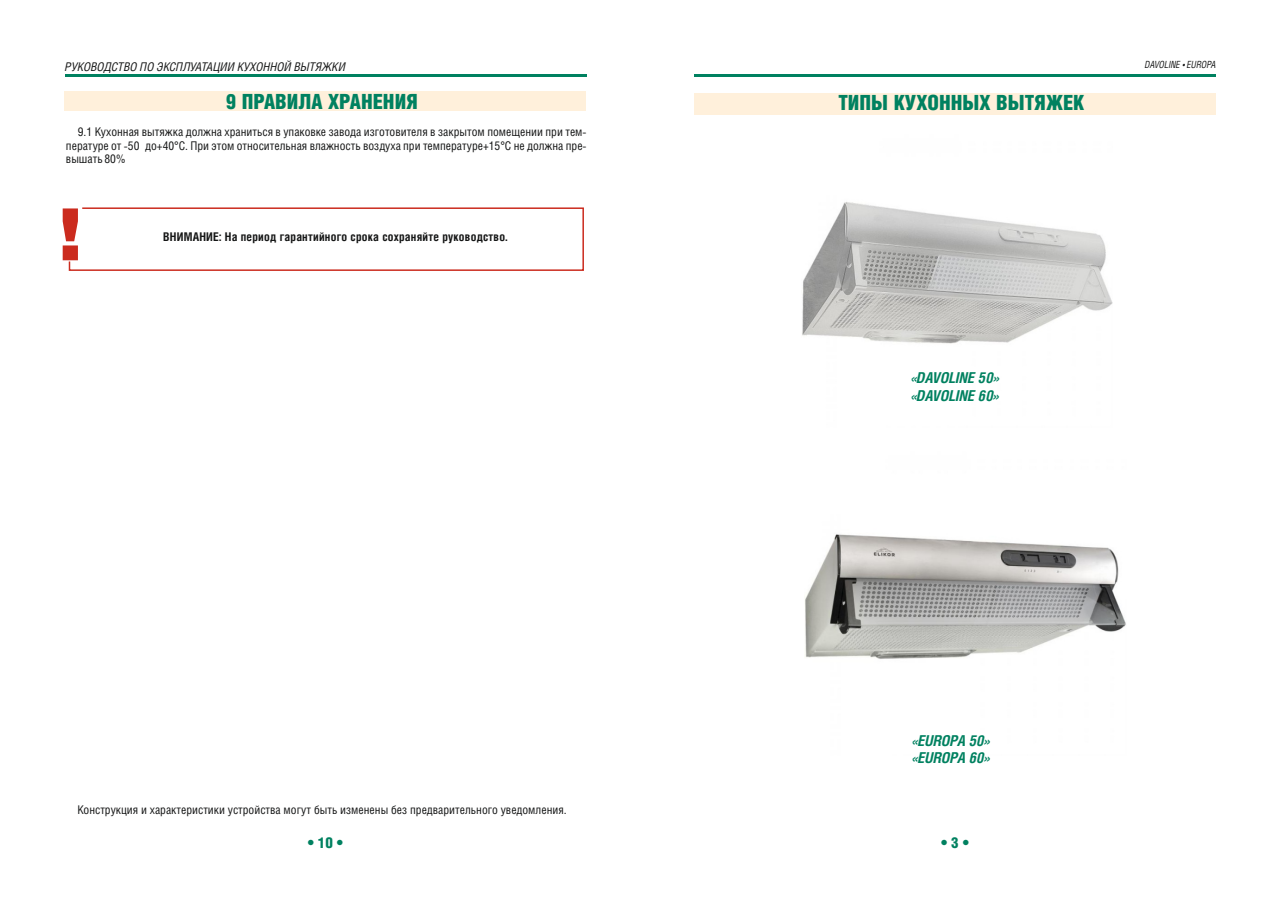
<style>
.page{position:relative;width:1280px;height:910px;background:#fff}
.page>*{position:absolute;margin:0;border:0;box-sizing:border-box;transform-origin:0 0}
.t1{font:72px "Helios Black C";color:#cb2b1e}
.t2{font:21px "Helios Cond Black C";color:#008160}
.t3{font:italic 700 15px/17.1px "Helios Cond C";color:#008160}
.t4{font:15px "Helios Cond Black C";color:#008160}
.t5{font:12px/14px "Helios Cond C";color:#151616;text-align:justify}
.t6{font:700 12px "Helios Cond C";letter-spacing:.02em;color:#151616}
.t7{font:italic 12px "Helios Cond C";color:#151616}
.t8{font:italic 9.9px "Helios Cond C";color:#151616;scale:.9 1}
</style>
<div class="page">
<hr style="left:65px;top:74px;width:521px;height:3px;background:#008160">
<hr style="left:694px;top:74px;width:522px;height:3px;background:#008160">
<div style="left:64px;top:92px;width:521px;height:19px;background:#fff0db"></div>
<div style="left:694px;top:93px;width:522px;height:22px;background:#fff0db"></div>
<img style="left:802px;top:202px;width:310px;height:142px">
<img style="left:805px;top:534px;width:321px;height:125px">
<svg style="left:68px;top:207px;width:516px;height:64px"></svg>
<p class="t7" style="left:65px;top:61px;width:282px">РУКОВОДСТВО ПО ЭКСПЛУАТАЦИИ КУХОННОЙ ВЫТЯЖКИ</p>
<h2 class="t2" style="left:226px;top:92px;width:194px">9 ПРАВИЛА ХРАНЕНИЯ</h2>
<h2 class="t2" style="left:838px;top:93px;width:247px">ТИПЫ КУХОННЫХ ВЫТЯЖЕК</h2>
<p class="t5" style="left:66px;top:125px;width:522px;text-indent:12px">9.1 Кухонная вытяжка должна храниться в упаковке завода изготовителя в закрытом помещении при тем&shy;пературе от -50 до+40°С. При этом относительная влажность воздуха при температуре+15°С не должна пре&shy;вышать 80%</p>
<h1 class="t1" style="left:58px;top:201px;width:25px">!</h1>
<p class="t6" style="left:163px;top:231px;width:346px">ВНИМАНИЕ: На период гарантийного срока сохраняйте руководство.</p>
<p class="t3" style="left:911px;top:370px;width:89px">«DAVOLINE 50» «DAVOLINE 60»</p>
<p class="t8" style="left:1145px;top:60px;width:80px">DAVOLINE • EUROPA</p>
<p class="t5" style="left:77px;top:804px;width:491px">Конструкция и характеристики устройства могут быть изменены без предварительного уведомления.</p>
<p class="t3" style="left:912px;top:733px;width:79px">«EUROPA 50» «EUROPA 60»</p>
<p class="t4" style="left:308px;top:835px;width:37px">• 10 •</p>
<p class="t4" style="left:941px;top:835px;width:29px">• 3 •</p>
</div>
